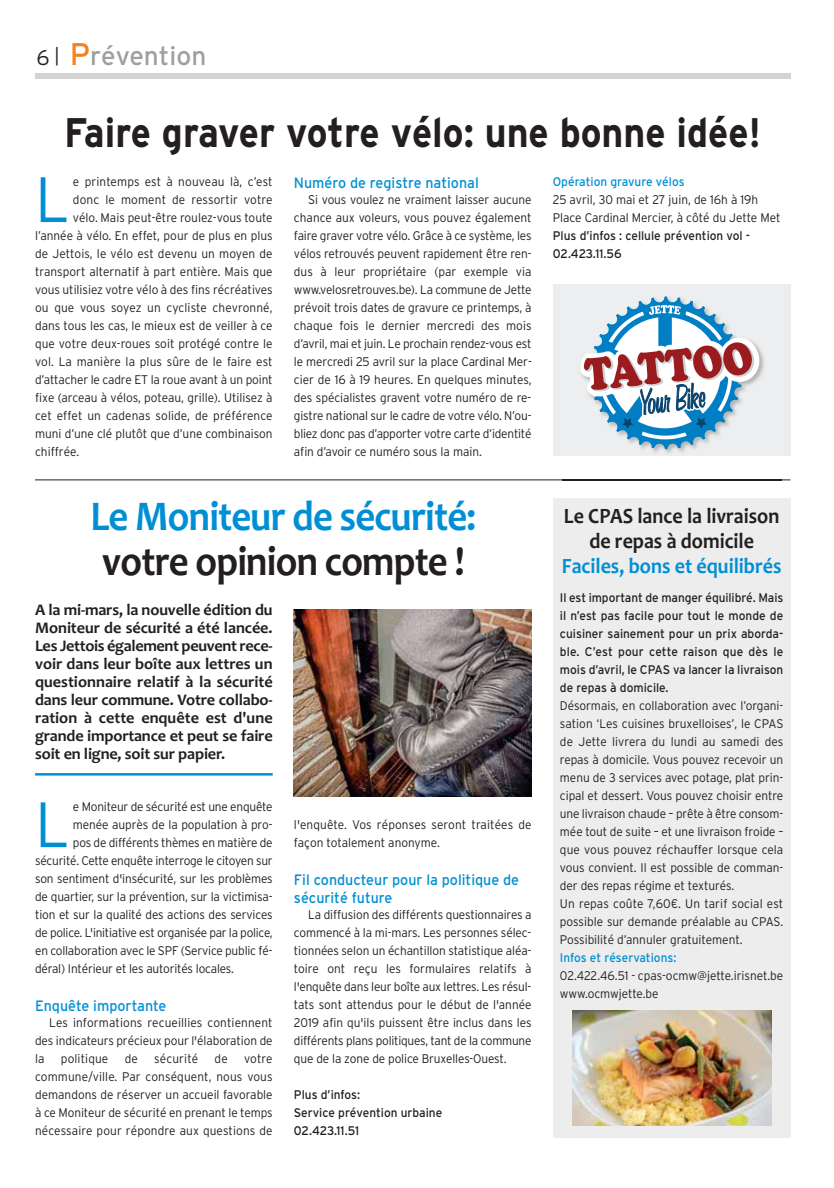
<style>
.page{position:relative;width:834px;height:1188px;background:#fff}
.page>*{position:absolute;margin:0;border:0;box-sizing:border-box;transform-origin:0 0}
.t1{font:300 63.88px "Interstate";color:#008fd4;scale:.95 1}
.t2{font:700 42.62px "Candara";letter-spacing:-.02em;color:#008fd4;scale:.91 1}
.t3{font:700 42.62px "Candara";letter-spacing:-.02em;color:#231f20;scale:.91 1}
.t4{font:700 41.25px "Interstate";color:#231f20;scale:.91 1}
.t5{font:26.25px "Interstate";color:#9d9fa1}
.t6{font:700 22px/25px "Candara";color:#231f20;text-align:center;scale:.91 1}
.t7{font:700 22px "Candara";color:#008fd4;scale:.91 1}
.t8{font:700 16.25px/18px "Candara";letter-spacing:-.01em;color:#231f20;text-align:justify}
.t9{font:15px/18px "Interstate";color:#008fd4;scale:.95 1}
.t10{font:300 12.5px/18px "Interstate";letter-spacing:-.005em;color:#231f20;text-align:justify;scale:.95 1}
.t11{font:12.5px/18px "Interstate";color:#231f20;scale:.95 1}
.t12{font:12.5px "Interstate";color:#008fd4;scale:.95 1}
.s1{font-weight:300;font-size:21.25px;color:#231f20}
.s2{font-weight:300;font-size:18.75px;color:#231f20}
.s3{font-size:31.25px;color:#f5821f}
</style>
<div class="page">
<div style="left:552px;top:498px;width:238px;height:639px;background:#ededee"></div>
<div style="left:35px;top:73px;width:755px;height:6px;background:#d1d3d4"></div>
<hr style="left:35px;top:773px;width:237px;height:2px;background:#008fd4">
<img style="left:294px;top:609px;width:237px;height:187px">
<hr style="left:35px;top:479px;width:755px;height:1px;background:#231f20">
<div style="left:552px;top:284px;width:238px;height:172px;background:#ededee"></div>
<img style="left:562px;top:348px;width:219px;height:133px">
<img style="left:562px;top:479px;width:219px;height:1px">
<svg style="left:580px;top:296px;width:179px;height:153px"></svg>
<img style="left:572px;top:1010px;width:199px;height:115px">
<h3 class="t5" style="left:36px;top:46px;width:171px"><span class="s1">6</span> <span class="s2">|</span> <span class="s3">P</span>révention</h3>
<h3 class="t4" style="left:64px;top:117px;width:767px">Faire graver votre vélo: une bonne idée!</h3>
<h1 class="t1" style="left:35px;top:175px;width:38px">L</h1>
<p class="t10" style="left:73px;top:174px;width:212px">e printemps est à nouveau là, c’est</p>
<p class="t10" style="left:73px;top:192px;width:212px">donc le moment de ressortir votre</p>
<p class="t10" style="left:73px;top:210px;width:212px">vélo. Mais peut-être roulez-vous toute</p>
<p class="t10" style="left:35px;top:228px;width:251px">l’année à vélo. En effet, pour de plus en plus</p>
<p class="t10" style="left:35px;top:246px;width:251px">de Jettois, le vélo est devenu un moyen de</p>
<p class="t10" style="left:35px;top:264px;width:251px">transport alternatif à part entière. Mais que</p>
<p class="t10" style="left:35px;top:282px;width:251px">vous utilisiez votre vélo à des fins récréatives</p>
<p class="t10" style="left:35px;top:300px;width:251px">ou que vous soyez un cycliste chevronné,</p>
<p class="t10" style="left:35px;top:318px;width:251px">dans tous les cas, le mieux est de veiller à ce</p>
<p class="t10" style="left:35px;top:336px;width:251px">que votre deux-roues soit protégé contre le</p>
<p class="t10" style="left:35px;top:354px;width:251px">vol. La manière la plus sûre de le faire est</p>
<p class="t10" style="left:35px;top:372px;width:251px">d’attacher le cadre ET la roue avant à un point</p>
<p class="t10" style="left:35px;top:390px;width:251px">fixe (arceau à vélos, poteau, grille). Utilisez à</p>
<p class="t10" style="left:35px;top:408px;width:251px">cet effet un cadenas solide, de préférence</p>
<p class="t10" style="left:35px;top:426px;width:251px">muni d’une clé plutôt que d’une combinaison</p>
<p class="t10" style="left:35px;top:444px;width:48px">chiffrée.</p>
<p class="t9" style="left:294px;top:175px;width:196px">Numéro de registre national</p>
<p class="t10" style="left:294px;top:192px;width:252px;text-indent:14px">Si vous voulez ne vraiment laisser aucune chance aux voleurs, vous pouvez également faire graver votre vélo. Grâce à ce système, les vélos retrouvés peuvent rapidement être ren&shy;dus à leur propriétaire (par exemple via www.velosretrouves.be). La commune de Jette prévoit trois dates de gravure ce printemps, à chaque fois le dernier mercredi des mois d’avril, mai et juin. Le prochain rendez-vous est le mercredi 25 avril sur la place Cardinal Mer&shy;cier de 16 à 19 heures. En quelques minutes, des spécialistes gravent votre numéro de re&shy;gistre national sur le cadre de votre vélo. N’ou&shy;bliez donc pas d’apporter votre carte d’identité afin d’avoir ce numéro sous la main.</p>
<h2 class="t2" style="left:90px;top:500px;width:425px">Le Moniteur de sécurité:</h2>
<h2 class="t3" style="left:102px;top:545px;width:399px">votre opinion compte !</h2>
<p class="t8" style="left:35px;top:602px;width:239px">A la mi-mars, la nouvelle édition du Moniteur de sécurité a été lancée.<br>Les Jettois également peuvent rece&shy;voir dans leur boîte aux lettres un questionnaire relatif à la sécurité dans leur commune. Votre collabo&shy;ration à cette enquête est d'une grande importance et peut se faire soit en ligne, soit sur papier.</p>
<h1 class="t1" style="left:35px;top:800px;width:38px">L</h1>
<p class="t10" style="left:73px;top:798px;width:212px">e Moniteur de sécurité est une enquête</p>
<p class="t10" style="left:73px;top:816px;width:211px">menée auprès de la population à pro-</p>
<p class="t10" style="left:73px;top:834px;width:212px">pos de différents thèmes en matière de</p>
<p class="t10" style="left:35px;top:852px;width:251px">sécurité. Cette enquête interroge le citoyen sur</p>
<p class="t10" style="left:35px;top:870px;width:251px">son sentiment d'insécurité, sur les problèmes</p>
<p class="t10" style="left:35px;top:888px;width:251px">de quartier, sur la prévention, sur la victimisa-</p>
<p class="t10" style="left:35px;top:906px;width:251px">tion et sur la qualité des actions des services</p>
<p class="t10" style="left:35px;top:924px;width:251px">de police. L'initiative est organisée par la police,</p>
<p class="t10" style="left:35px;top:942px;width:251px">en collaboration avec le SPF (Service public fé-</p>
<p class="t10" style="left:35px;top:960px;width:211px">déral) Intérieur et les autorités locales.</p>
<p class="t9" style="left:35px;top:998px;width:140px">Enquête importante</p>
<p class="t10" style="left:35px;top:1014px;width:251px;text-indent:14px">Les informations recueillies contiennent des indicateurs précieux pour l'élaboration de la</p>
<p class="t10" style="left:294px;top:816px;width:251px">l'enquête. Vos réponses seront traitées de façon totalement anonyme.</p>
<p class="t9" style="left:294px;top:872px;width:238px">Fil conducteur pour la politique de sécurité future</p>
<p class="t10" style="left:294px;top:906px;width:251px;text-indent:14px">La diffusion des différents questionnaires a commencé à la mi-mars. Les personnes sélec&shy;tionnées selon un échantillon statistique aléa&shy;toire ont reçu les formulaires relatifs à l'enquête dans leur boîte aux lettres. Les résul&shy;tats sont attendus pour le début de l'année 2019 afin qu'ils puissent être inclus dans les différents plans politiques, tant de la commune que de la zone de police Bruxelles-Ouest.</p>
<p class="t11" style="left:294px;top:1086px;width:157px">Plus d’infos:<br>Service prévention urbaine<br>02.423.11.51</p>
<p class="t10" style="left:61px;top:1050px;width:51px">politique</p>
<p class="t10" style="left:125px;top:1050px;width:15px">de</p>
<p class="t10" style="left:154px;top:1050px;width:48px">sécurité</p>
<p class="t10" style="left:214px;top:1050px;width:15px">de</p>
<p class="t10" style="left:35px;top:1050px;width:251px;text-indent:209px">votre commune/ville. Par conséquent, nous vous demandons de réserver un accueil favorable à ce Moniteur de sécurité en prenant le temps nécessaire pour répondre aux questions de</p>
<p class="t12" style="left:552px;top:177px;width:140px">Opération gravure vélos</p>
<p class="t10" style="left:552px;top:192px;width:241px">25 avril, 30 mai et 27 juin, de 16h à 19h<br>Place Cardinal Mercier, à côté du Jette Met</p>
<p class="t11" style="left:552px;top:228px;width:209px">Plus d’infos : cellule prévention vol -<br>02.423.11.56</p>
<h3 class="t6" style="left:564px;top:505px;width:238px">Le CPAS lance la livraison de repas à domicile</h3>
<h3 class="t7" style="left:562px;top:557px;width:242px">Faciles, bons et équilibrés</h3>
<p class="t11" style="left:559px;top:590px;width:237px;text-align:justify">Il est important de manger équilibré. Mais il n’est pas facile pour tout le monde de cuisiner sainement pour un prix aborda&shy;ble. C’est pour cette raison que dès le mois d’avril, le CPAS va lancer la livraison de repas à domicile.</p>
<p class="t10" style="left:559px;top:698px;width:236px;text-align:left">Désormais, en collaboration avec l’organi&shy;sation ‘Les cuisines bruxelloises’, le CPAS de Jette livrera du lundi au samedi des repas à domicile. Vous pouvez recevoir un menu de 3 services avec potage, plat prin&shy;cipal et dessert. Vous pouvez choisir entre une livraison chaude – prête à être consom&shy;mée tout de suite – et une livraison froide – que vous pouvez réchauffer lorsque cela vous convient. Il est possible de comman&shy;der des repas régime et texturés.<br>Un repas coûte 7,60¤. Un tarif social est possible sur demande préalable au CPAS.<br>Possibilité d’annuler gratuitement.</p>
<p class="t12" style="left:559px;top:953px;width:124px">Infos et réservations:</p>
<p class="t10" style="left:559px;top:968px;width:236px">02.422.46.51 - cpas-ocmw@jette.irisnet.be www.ocmwjette.be</p>
</div>
